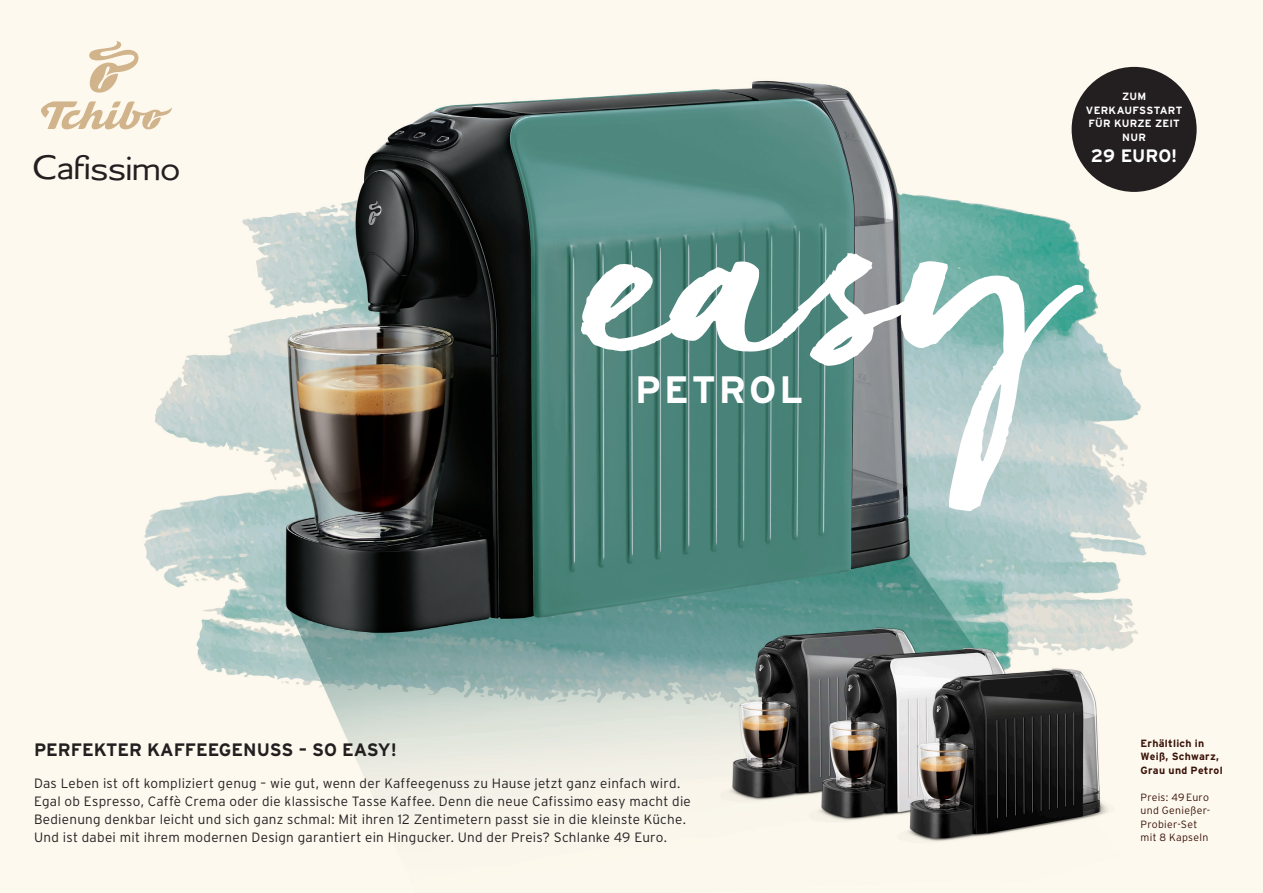
<style>
.page{position:relative;width:1263px;height:893px;background:#fff}
.page>*{position:absolute;margin:0;border:0;box-sizing:border-box;transform-origin:0 0}
.t1{font:277.8px "Freeland";color:#fff}
.t2{font:700 38.1px "Interstate OT";letter-spacing:.075em;color:#fff}
.t3{font:34.95px "Cafissimo Pro";letter-spacing:-.01em;color:#231f20}
.t4{font:700 18px "Interstate OT";color:#231f20}
.t5{font:700 18px "Interstate OT";color:#fff}
.t6{font:300 13.5px/18px "Interstate OT";letter-spacing:.02em;color:#231f20}
.t7{font:300 10.5px/13.5px "Interstate OT";letter-spacing:.03em;color:#391208}
.t8{font:700 10.5px/13.5px "Interstate OT";letter-spacing:.025em;color:#391208}
.t9{font:700 10.5px/13.5px "Interstate OT";letter-spacing:.025em;color:#fff;text-align:center}
</style>
<div class="page">
<img style="left:0;top:0;width:1263px;height:893px">
<img style="left:689px;top:600px;width:287px;height:218px">
<img style="left:733px;top:628px;width:45px;height:169px">
<img style="left:778px;top:619px;width:287px;height:218px">
<img style="left:822px;top:648px;width:60px;height:169px">
<svg style="left:41px;top:41px;width:131px;height:88px;background:#f3e8d6"></svg>
<img style="left:882px;top:641px;width:271px;height:208px">
<img style="left:910px;top:669px;width:190px;height:169px">
<div style="left:1071px;top:67px;width:126px;height:125px;background:#231f20;border-radius:50%"></div>
<h3 class="t3" style="left:33px;top:145px;width:149px">Cafissimo</h3>
<p class="t9" style="left:1086px;top:90px;width:98px">ZUM<br>VERKAUFSSTART<br>FÜR KURZE ZEIT<br>NUR</p>
<h3 class="t5" style="left:1091px;top:145px;width:88px">29 EURO!</h3>
<h1 class="t1" style="left:577px;top:97px;width:484px;rotate:-3deg">easy</h1>
<h2 class="t2" style="left:635px;top:367px;width:169px">PETROL</h2>
<h3 class="t4" style="left:34px;top:739px;width:364px">PERFEKTER KAFFEEGENUSS – SO EASY!</h3>
<p class="t6" style="left:34px;top:774px;width:658px">Das Leben ist oft kompliziert genug – wie gut, wenn der Kaffeegenuss zu Hause jetzt ganz einfach wird.<br>Egal ob Espresso, Caffè Crema oder die klassische Tasse Kaffee. Denn die neue Cafissimo easy macht die Bedienung denkbar leicht und sich ganz schmal: Mit ihren 12 Zentimetern passt sie in die kleinste Küche.<br>Und ist dabei mit ihrem modernen Design garantiert ein Hingucker. Und der Preis? Schlanke 49 Euro.</p>
<p class="t8" style="left:1140px;top:736px;width:84px">Erhältlich in<br>Weiß, Schwarz,<br>Grau und Petrol</p>
<p class="t7" style="left:1140px;top:790px;width:71px">Preis: 49Euro und Genießer-<br>Probier-Set mit 8 Kapseln</p>
</div>
